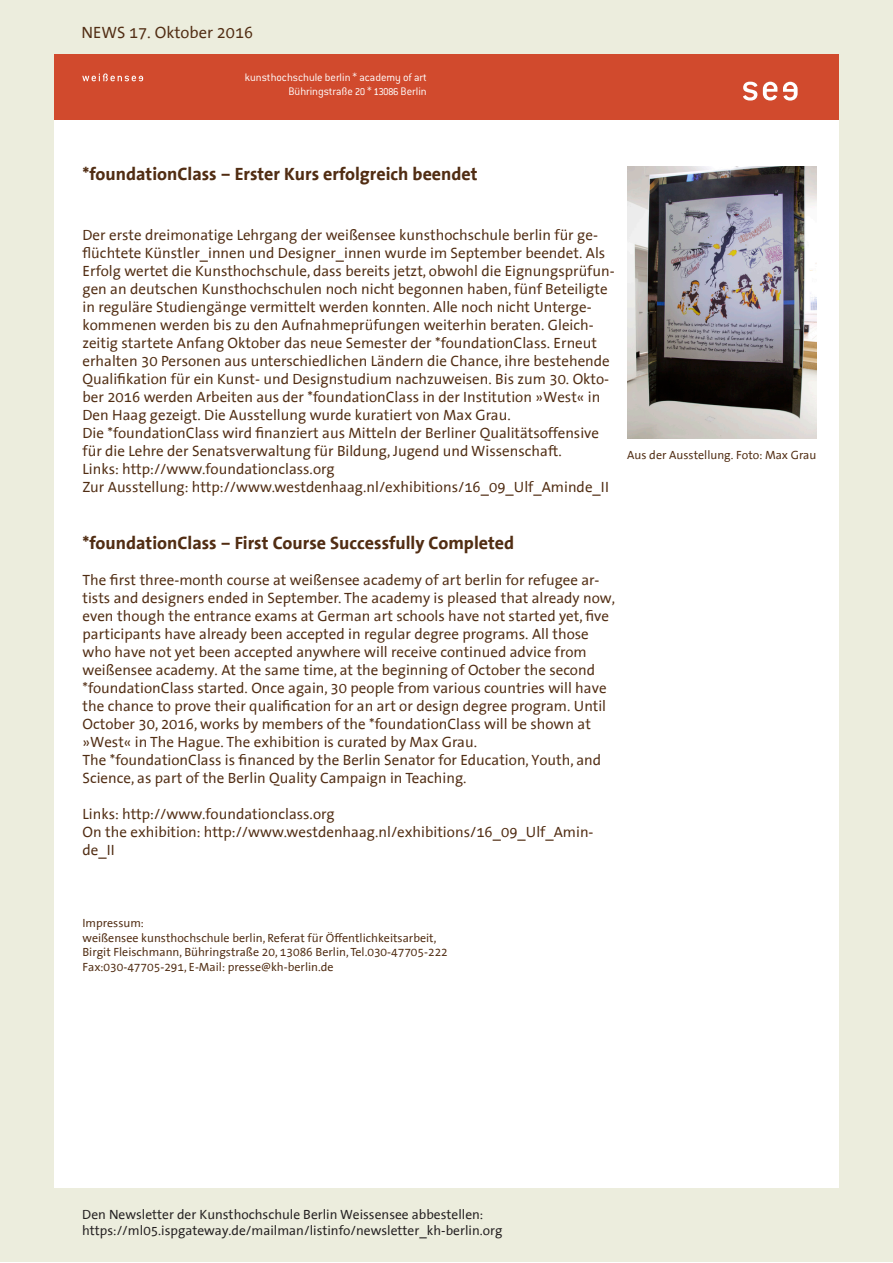
<style>
.page{position:relative;width:893px;height:1263px;background:#fff}
.page>*{position:absolute;margin:0;border:0;box-sizing:border-box;transform-origin:0 0}
.Überschrift{font:700 18px "The Sans Office";color:#512d13}
.Kopfzeile-News{font:16.5px "The Sans Office";color:#512d13}
.Fließtext{font:15px/18px "The Sans Office";color:#512d13}
.t1{font:13.5px/16.2px "The Sans Office";color:#231f20}
.Bildunterschrift{font:12px "The Sans Office";color:#512d13}
.t2{font:300 12px/14.4px "Weiensee Diktator";color:#fff;text-align:right}
.Impressum{font:12px "The Sans Office";color:#512d13}
</style>
<div class="page">
<div style="left:0;top:0;width:893px;height:1262px;background:#eceddd"></div>
<div style="left:54px;top:54px;width:785px;height:1134px;background:#fff"></div>
<div style="left:54px;top:54px;width:785px;height:66px;background:#d14a2d"></div>
<svg style="left:743px;top:82px;width:14px;height:19px"></svg>
<svg style="left:763px;top:82px;width:14px;height:19px"></svg>
<svg style="left:783px;top:82px;width:15px;height:19px"></svg>
<svg style="left:82px;top:73px;width:61px;height:8px"></svg>
<img style="left:627px;top:166px;width:189px;height:272px">
<p class="Kopfzeile-News" style="left:82px;top:24px;width:173px">NEWS 17. Oktober 2016</p>
<p class="t2" style="left:245px;top:70px;width:183px">kunsthochschule berlin * academy of art<br>Bühringstraße 20 * 13086 Berlin</p>
<p class="Überschrift" style="left:82px;top:164px;width:397px">*foundationClass – Erster Kurs erfolgreich beendet</p>
<p class="Fließtext" style="left:82px;top:226px;width:534px">Der erste dreimonatige Lehrgang der weißensee kunsthochschule berlin für ge&shy;flüchtete Künstler_innen und Designer_innen wurde im September beendet. Als Erfolg wertet die Kunsthochschule, dass bereits jetzt, obwohl die Eignungsprüfun&shy;gen an deutschen Kunsthochschulen noch nicht begonnen haben, fünf Beteiligte in reguläre Studiengänge vermittelt werden konnten. Alle noch nicht Unterge&shy;kommenen werden bis zu den Aufnahmeprüfungen weiterhin beraten. Gleich&shy;zeitig startete Anfang Oktober das neue Semester der *foundationClass. Erneut erhalten 30 Personen aus unterschiedlichen Ländern die Chance, ihre bestehende Qualifikation für ein Kunst- und Designstudium nachzuweisen. Bis zum 30. Okto&shy;ber 2016 werden Arbeiten aus der *foundationClass in der Institution »West« in Den Haag gezeigt. Die Ausstellung wurde kuratiert von Max Grau.</p>
<p class="Fließtext" style="left:82px;top:424px;width:518px">Die *foundationClass wird finanziert aus Mitteln der Berliner Qualitätsoffensive für die Lehre der Senatsverwaltung für Bildung, Jugend und Wissenschaft.</p>
<p class="Fließtext" style="left:82px;top:460px;width:254px">Links: http://www.foundationclass.org</p>
<p class="Fließtext" style="left:82px;top:478px;width:528px">Zur Ausstellung: http://www.westdenhaag.nl/exhibitions/16_09_Ulf_Aminde_II</p>
<p class="Impressum" style="left:627px;top:448px;width:191px">Aus der Ausstellung. Foto: Max Grau</p>
<p class="Überschrift" style="left:82px;top:534px;width:433px">*foundationClass – First Course Successfully Completed</p>
<p class="Fließtext" style="left:82px;top:572px;width:534px">The first three-month course at weißensee academy of art berlin for refugee ar&shy;tists and designers ended in September. The academy is pleased that already now, even though the entrance exams at German art schools have not started yet, five participants have already been accepted in regular degree programs. All those who have not yet been accepted anywhere will receive continued advice from weißensee academy. At the same time, at the beginning of October the second *foundationClass started. Once again, 30 people from various countries will have the chance to prove their qualification for an art or design degree program. Until October 30, 2016, works by members of the *foundationClass will be shown at »West« in The Hague. The exhibition is curated by Max Grau.</p>
<p class="Fließtext" style="left:82px;top:752px;width:520px">The *foundationClass is financed by the Berlin Senator for Education, Youth, and<br>Science, as part of the Berlin Quality Campaign in Teaching.</p>
<p class="Fließtext" style="left:82px;top:806px;width:254px">Links: http://www.foundationclass.org</p>
<p class="Fließtext" style="left:82px;top:824px;width:513px">On the exhibition: http://www.westdenhaag.nl/exhibitions/16_09_Ulf_Amin&shy;de_II</p>
<p class="Bildunterschrift" style="left:82px;top:917px;width:63px">Impressum:</p>
<p class="Bildunterschrift" style="left:82px;top:931px;width:355px">weißensee kunsthochschule berlin, Referat für Öffentlichkeitsarbeit,</p>
<p class="Bildunterschrift" style="left:82px;top:946px;width:367px">Birgit Fleischmann, Bühringstraße 20, 13086 Berlin, Tel.030-47705-222</p>
<p class="Bildunterschrift" style="left:82px;top:960px;width:253px">Fax:030-47705-291, E-Mail: presse@kh-berlin.de</p>
<p class="t1" style="left:82px;top:1207px;width:422px">Den Newsletter der Kunsthochschule Berlin Weissensee abbestellen: https://ml05.ispgateway.de/mailman/listinfo/newsletter_kh-berlin.org</p>
</div>
